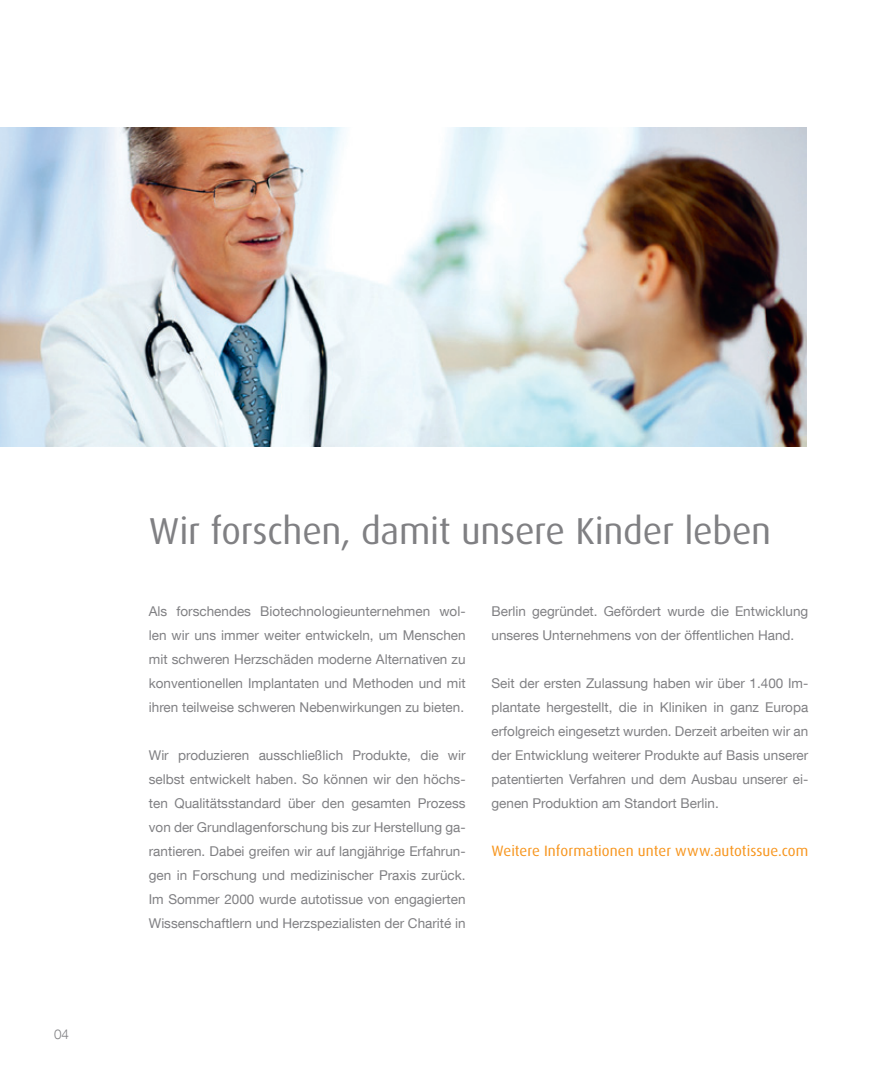
<style>
.page{position:relative;width:893px;height:1072px;background:#fff}
.page>*{position:absolute;margin:0;border:0;box-sizing:border-box;transform-origin:0 0}
.t1{font:37.5px "Dax OT";letter-spacing:-.01em;color:#808083}
.t2{font:15px "Dax OT";color:#f7951d}
.t3{font:13.5px/24px "Helvetica Neue LT Com";color:#808083;text-align:justify}
.t4{font:300 13.5px "Helvetica Neue LT Com";color:#808083}
</style>
<div class="page">
<img style="left:0;top:128px;width:807px;height:318px">
<p class="t4" style="left:54px;top:1026px;width:17px">04</p>
<h1 class="t1" style="left:149px;top:495px;width:624px">Wir forschen, damit unsere Kinder leben</h1>
<p class="t3" style="left:149px;top:599px;width:318px">Als forschendes Biotechnologieunternehmen wol&shy;len wir uns immer weiter entwickeln, um Menschen mit schweren Herzschäden moderne Alternativen zu konventionellen Implantaten und Methoden und mit ihren teilweise schweren Nebenwirkungen zu bieten.</p>
<p class="t3" style="left:149px;top:743px;width:318px">Wir produzieren ausschließlich Produkte, die wir selbst entwickelt haben. So können wir den höchs&shy;ten Qualitätsstandard über den gesamten Prozess von der Grundlagenforschung bis zur Herstellung ga&shy;rantieren. Dabei greifen wir auf langjährige Erfahrun&shy;gen in Forschung und medizinischer Praxis zurück.<br>Im Sommer 2000 wurde autotissue von engagierten Wissenschaftlern und Herzspezialisten der Charité in</p>
<p class="t3" style="left:491px;top:599px;width:318px">Berlin gegründet. Gefördert wurde die Entwicklung unseres Unternehmens von der öffentlichen Hand.</p>
<p class="t3" style="left:491px;top:671px;width:318px">Seit der ersten Zulassung haben wir über 1.400 Im&shy;plantate hergestellt, die in Kliniken in ganz Europa erfolgreich eingesetzt wurden. Derzeit arbeiten wir an der Entwicklung weiterer Produkte auf Basis unserer patentierten Verfahren und dem Ausbau unserer ei&shy;genen Produktion am Standort Berlin.</p>
<p class="t2" style="left:491px;top:836px;width:318px">Weitere Informationen unter www.autotissue.com</p>
</div>
